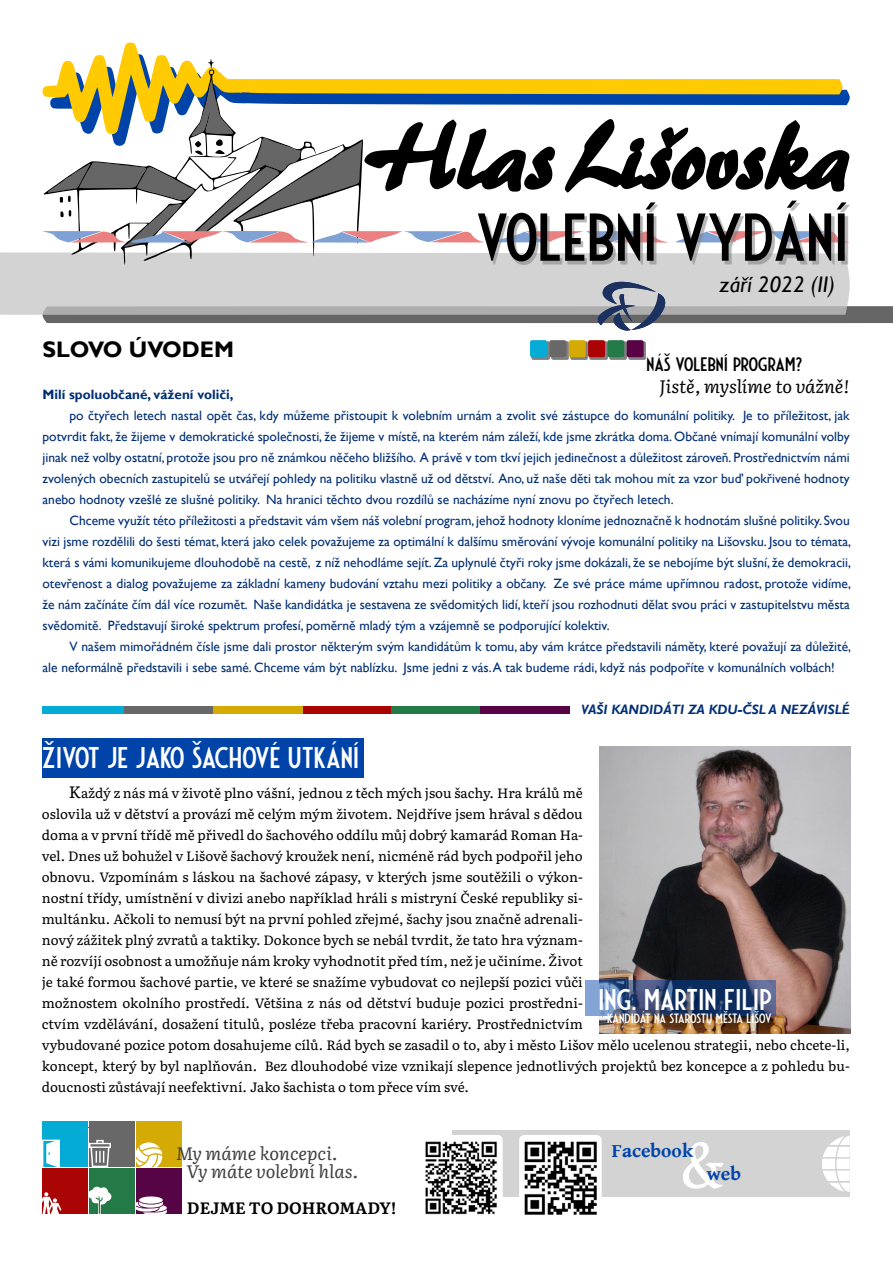
<style>
.page{position:relative;width:893px;height:1263px;background:#fff}
.page>*{position:absolute;margin:0;border:0;box-sizing:border-box;transform-origin:0 0}
.t1{font:67.65px "Montebello Sans";color:#000}
.t2{font:64.8px "Gentium Book Basic";color:#fff}
.t3{font:30px "Montebello Sans";color:#fff}
.t4{font:italic 22.5px "Gill Sans";color:#000}
.t5{font:700 22.5px "Gill Sans";color:#000}
.t6{font:19.5px "Montebello Sans";color:#000}
.t7{font:700 19.5px "Gentium Book Basic";color:#04a}
.t8{font:italic 18px/18px "Literata";color:#404040}
.t9{font:italic 18px "Literata";letter-spacing:-.005em;color:#000}
.t10{font:700 16.5px "Literata";color:#000}
.t11{font:13.5px/21px "Gill Sans";color:#002f75;text-align:justify}
.t12{font:13.5px/21px "Literata";color:#000}
.t13{font:italic 700 13.5px "Gill Sans";color:#002f75}
.t14{font:700 13.5px "Gill Sans";color:#002f75}
.t15{font:13.5px "Montebello Sans";color:#fff}
.s1{font-size:16.5px}
</style>
<div class="page">
<div style="left:452px;top:1130px;width:398px;height:67px;background:#d3d3d3"></div>
<div style="left:519px;top:1135px;width:83px;height:86px;background:#fff;border-radius:5px"></div>
<div style="left:420px;top:1135px;width:83px;height:86px;background:#fff;border-radius:5px"></div>
<img style="left:524px;top:1141px;width:73px;height:74px">
<svg style="left:822px;top:1135px;width:28px;height:57px"></svg>
<img style="left:425px;top:1141px;width:72px;height:74px">
<div style="left:0;top:252px;width:849px;height:63px;background:#d3d3d3"></div>
<svg style="left:43px;top:248px;width:320px;height:19px;fill:#d3d3d3"></svg>
<svg style="left:42px;top:42px;width:808px;height:206px"></svg>
<img style="left:481px;top:203px;width:368px;height:61px">
<svg style="left:42px;top:273px;width:851px;height:58px"></svg>
<div style="left:42px;top:738px;width:322px;height:40px;background:#04a"></div>
<img style="left:600px;top:746px;width:250px;height:287px">
<div style="left:585px;top:980px;width:191px;height:36px;background:#04a;opacity:.48"></div>
<div style="left:42px;top:1121px;width:46px;height:46px;background:#00aad4"></div>
<svg style="left:42px;top:1139px;width:18px;height:28px"></svg>
<div style="left:89px;top:1121px;width:46px;height:46px;background:#666"></div>
<svg style="left:89px;top:1140px;width:22px;height:27px"></svg>
<div style="left:42px;top:1168px;width:46px;height:46px;background:#a00"></div>
<svg style="left:42px;top:1192px;width:20px;height:22px"></svg>
<div style="left:89px;top:1168px;width:46px;height:46px;background:#217844"></div>
<svg style="left:89px;top:1187px;width:22px;height:27px"></svg>
<div style="left:137px;top:1121px;width:45px;height:46px;background:#d4aa00"></div>
<svg style="left:136px;top:1142px;width:26px;height:28px"></svg>
<div style="left:137px;top:1168px;width:45px;height:46px;background:#504"></div>
<svg style="left:136px;top:1196px;width:31px;height:18px"></svg>
<img style="left:532px;top:342px;width:17px;height:17px">
<div style="left:530px;top:340px;width:17px;height:17px;background:#03abd5;border-radius:2px"></div>
<img style="left:551px;top:342px;width:17px;height:17px">
<div style="left:549px;top:340px;width:17px;height:17px;background:#686868;border-radius:2px"></div>
<img style="left:570px;top:342px;width:18px;height:17px">
<div style="left:569px;top:340px;width:17px;height:17px;background:#d5ab03;border-radius:2px"></div>
<img style="left:590px;top:342px;width:17px;height:17px">
<div style="left:588px;top:340px;width:17px;height:17px;background:#ab0303;border-radius:2px"></div>
<img style="left:609px;top:342px;width:17px;height:17px">
<div style="left:607px;top:340px;width:17px;height:17px;background:#247a46;border-radius:2px"></div>
<img style="left:628px;top:342px;width:18px;height:17px">
<div style="left:627px;top:340px;width:17px;height:17px;background:#570346;border-radius:2px"></div>
<div style="left:302px;top:706px;width:89px;height:7px;background:#ab0303"></div>
<div style="left:124px;top:706px;width:89px;height:7px;background:#686868"></div>
<div style="left:43px;top:706px;width:81px;height:7px;background:#03abd5"></div>
<div style="left:391px;top:706px;width:89px;height:7px;background:#247a46"></div>
<div style="left:213px;top:706px;width:89px;height:7px;background:#d5ab03"></div>
<div style="left:480px;top:706px;width:89px;height:7px;background:#570346"></div>
<h1 class="t1" style="left:476px;top:200px;width:374px">VOLEBNÍ VYDÁNÍ</h1>
<h3 class="t4" style="left:719px;top:276px;width:117px">září 2022 (II)</h3>
<h3 class="t5" style="left:43px;top:341px;width:193px">SLOVO ÚVODEM</h3>
<p class="t14" style="left:43px;top:390px;width:192px">Milí spoluobčané, vážení voliči,</p>
<p class="t11" style="left:43px;top:406px;width:809px;text-indent:27px">po čtyřech letech nastal opět čas, kdy můžeme přistoupit k volebním urnám a zvolit své zástupce do komunální politiky. Je to příležitost, jak potvrdit fakt, že žijeme v demokratické společnosti, že žijeme v místě, na kterém nám záleží, kde jsme zkrátka doma. Občané vnímají komunální volby jinak než volby ostatní, protože jsou pro ně známkou něčeho bližšího. A právě v tom tkví jejich jedinečnost a důležitost zároveň. Prostřednictvím námi zvolených obecních zastupitelů se utvářejí pohledy na politiku vlastně už od dětství. Ano, už naše děti tak mohou mít za vzor buď pokřivené hodnoty anebo hodnoty vzešlé ze slušné politiky. Na hranici těchto dvou rozdílů se nacházíme nyní znovu po čtyřech letech.</p>
<p class="t11" style="left:43px;top:511px;width:810px;text-indent:27px">Chceme využít této příležitosti a představit vám všem náš volební program, jehož hodnoty kloníme jednoznačně k hodnotám slušné politiky. Svou vizi jsme rozdělili do šesti témat, která jako celek považujeme za optimální k dalšímu směrování vývoje komunální politiky na Lišovsku. Jsou to témata, která s vámi komunikujeme dlouhodobě na cestě, z níž nehodláme sejít. Za uplynulé čtyři roky jsme dokázali, že se nebojíme být slušní, že demokracii, otevřenost a dialog považujeme za základní kameny budování vztahu mezi politiky a občany. Ze své práce máme upřímnou radost, protože vidíme, že nám začínáte čím dál více rozumět. Naše kandidátka je sestavena ze svědomitých lidí, kteří jsou rozhodnuti dělat svou práci v zastupitelstvu města svědomitě. Představují široké spektrum profesí, poměrně mladý tým a vzájemně se podporující kolektiv.</p>
<p class="t11" style="left:43px;top:637px;width:810px;text-indent:27px">V našem mimořádném čísle jsme dali prostor některým svým kandidátům k tomu, aby vám krátce představili náměty, které považují za důležité, ale neformálně představili i sebe samé. Chceme vám být nablízku. Jsme jedni z vás.A tak budeme rádi, když nás podpoříte v komunálních volbách!</p>
<p class="t13" style="left:581px;top:705px;width:270px">VAŠI KANDIDÁTI ZA KDU-ČSL A NEZÁVISLÉ</p>
<h3 class="t3" style="left:42px;top:740px;width:319px">ŽIVOT JE JAKO ŠACHOVÉ UTKÁNÍ</h3>
<p class="t12" style="left:42px;top:784px;width:809px;text-indent:27px"><span class="s1">K</span>aždý z nás má v životě plno vášní, jednou z těch mých jsou šachy. Hra králů mě<br>oslovila už v dětství a provází mě celým mým životem. Nejdříve jsem hrával s dědou<br>doma a v první třídě mě přivedl do šachového oddílu můj dobrý kamarád Roman Ha‐<br>vel. Dnes už bohužel v Lišově šachový kroužek není, nicméně rád bych podpořil jeho<br>obnovu. Vzpomínám s láskou na šachové zápasy, v kterých jsme soutěžili o výkon‐<br>nostní třídy, umístnění v divizi anebo například hráli s mistryní České republiky si‐<br>multánku. Ačkoli to nemusí být na první pohled zřejmé, šachy jsou značně adrenali‐<br>nový zážitek plný zvratů a taktiky. Dokonce bych se nebál tvrdit, že tato hra význam‐<br>ně rozvíjí osobnost a umožňuje nám kroky vyhodnotit před tím, než je učiníme. Život<br>je také formou šachové partie, ve které se snažíme vybudovat co nejlepší pozici vůči<br>možnostem okolního prostředí. Většina z nás od dětství buduje pozici prostředni‐<br>ctvím vzdělávání, dosažení titulů, posléze třeba pracovní kariéry. Prostřednictvím<br>vybudované pozice potom dosahujeme cílů. Rád bych se zasadil o to, aby i město Lišov mělo ucelenou strategii, nebo chcete-li, koncept, který by byl naplňován. Bez dlouhodobé vize vznikají slepence jednotlivých projektů bez koncepce a z pohledu bu‐ doucnosti zůstávají neefektivní. Jako šachista o tom přece vím své.</p>
<h3 class="t6" style="left:646px;top:353px;width:157px">NÁŠ VOLEBNÍ PROGRAM?</h3>
<h3 class="t9" style="left:659px;top:379px;width:192px">Jistě, myslíme to vážně!</h3>
<h3 class="t3" style="left:598px;top:983px;width:175px">ING. MARTIN FILIP</h3>
<p class="t15" style="left:607px;top:1011px;width:166px">KANDIDÁT NA STAROSTU MĚSTA LIŠOV</p>
<h3 class="t8" style="left:186px;top:1146px;width:173px;text-indent:-10px">My máme koncepci.<br>Vy máte volební hlas.</h3>
<p class="t10" style="left:187px;top:1201px;width:211px">DEJME TO DOHROMADY!</p>
<h2 class="t2" style="left:680px;top:1131px;width:45px">&amp;</h2>
<h3 class="t7" style="left:612px;top:1139px;width:83px">Facebook</h3>
<h3 class="t7" style="left:707px;top:1163px;width:36px">web</h3>
</div>
